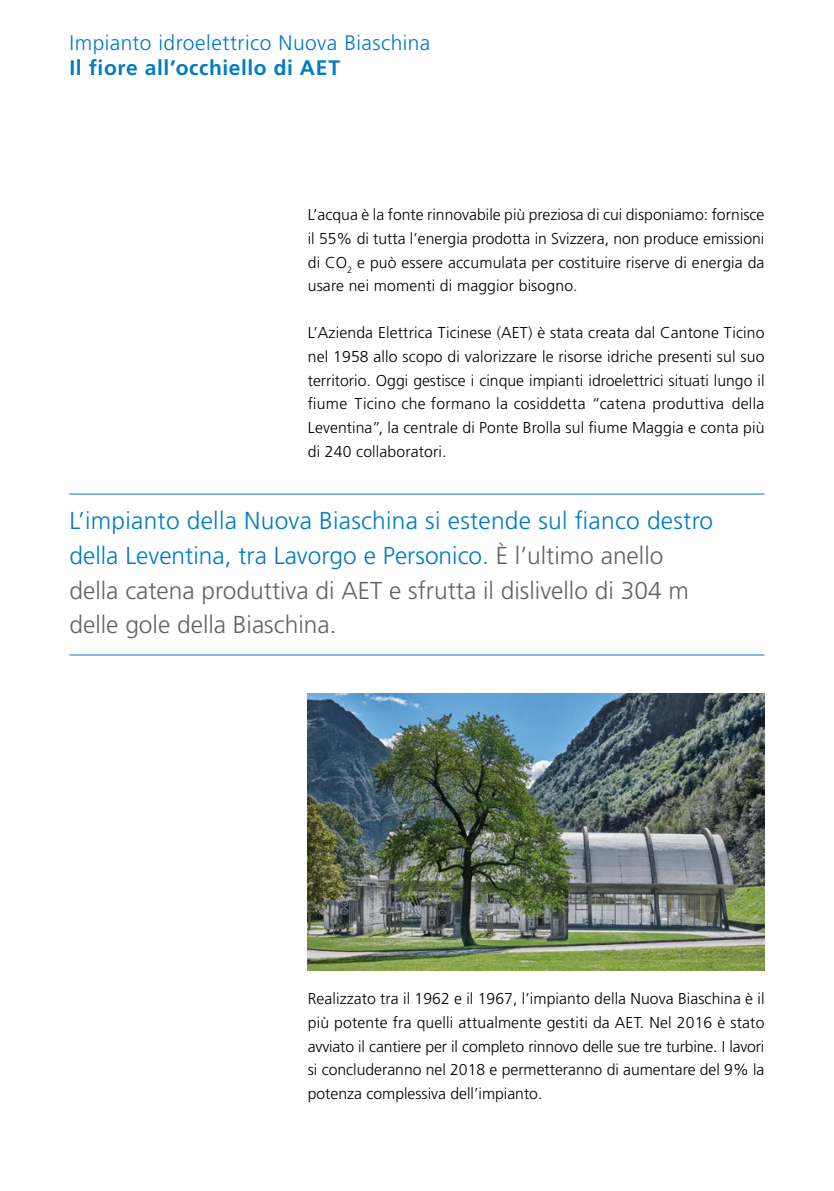
<style>
.page{position:relative;width:834px;height:1191px;background:#fff}
.page>*{position:absolute;margin:0;border:0;box-sizing:border-box;transform-origin:0 0}
.t1{font:300 24.5px/34.6px "Frutiger";color:#646363}
.t2{font:300 21px "Frutiger";letter-spacing:.02em;color:#007bc4}
.t3{font:700 21px "Frutiger";letter-spacing:.025em;color:#007bc4}
.t4{font:300 15.75px/23.6px "Frutiger";letter-spacing:.01em;color:#000;text-align:justify}
.s1{color:#007bc4}
</style>
<div class="page">
<hr style="left:69px;top:493px;width:695px;height:1px;background:#007bc4">
<hr style="left:69px;top:654px;width:695px;height:1px;background:#007bc4">
<img style="left:308px;top:693px;width:456px;height:277px">
<h2 class="t2" style="left:69px;top:31px;width:362px">Impianto idroelettrico Nuova Biaschina</h2>
<h2 class="t3" style="left:69px;top:55px;width:272px">Il fiore all’occhiello di AET</h2>
<p class="t4" style="left:308px;top:203px;width:458px">L’acqua è la fonte rinnovabile più preziosa di cui disponiamo: fornisce il 55% di tutta l’energia prodotta in Svizzera, non produce emissioni di CO<sub>2</sub> e può essere accumulata per costituire riserve di energia da usare nei momenti di maggior bisogno.</p>
<p class="t4" style="left:308px;top:321px;width:458px">L’Azienda Elettrica Ticinese (AET) è stata creata dal Cantone Ticino nel 1958 allo scopo di valorizzare le risorse idriche presenti sul suo territorio. Oggi gestisce i cinque impianti idroelettrici situati lungo il fiume Ticino che formano la cosiddetta “catena produttiva della Leventina”, la centrale di Ponte Brolla sul fiume Maggia e conta più di 240 collaboratori.</p>
<h1 class="t1" style="left:69px;top:504px;width:645px"><span class="s1">L’impianto della Nuova Biaschina si estende sul fianco destro della Leventina, tra Lavorgo e Personico.</span> È l’ultimo anello della catena produttiva di AET e sfrutta il dislivello di 304 m delle gole della Biaschina.</h1>
<p class="t4" style="left:308px;top:987px;width:458px">Realizzato tra il 1962 e il 1967, l’impianto della Nuova Biaschina è il più potente fra quelli attualmente gestiti da AET. Nel 2016 è stato avviato il cantiere per il completo rinnovo delle sue tre turbine. I lavori si concluderanno nel 2018 e permetteranno di aumentare del 9% la potenza complessiva dell’impianto.</p>
</div>
